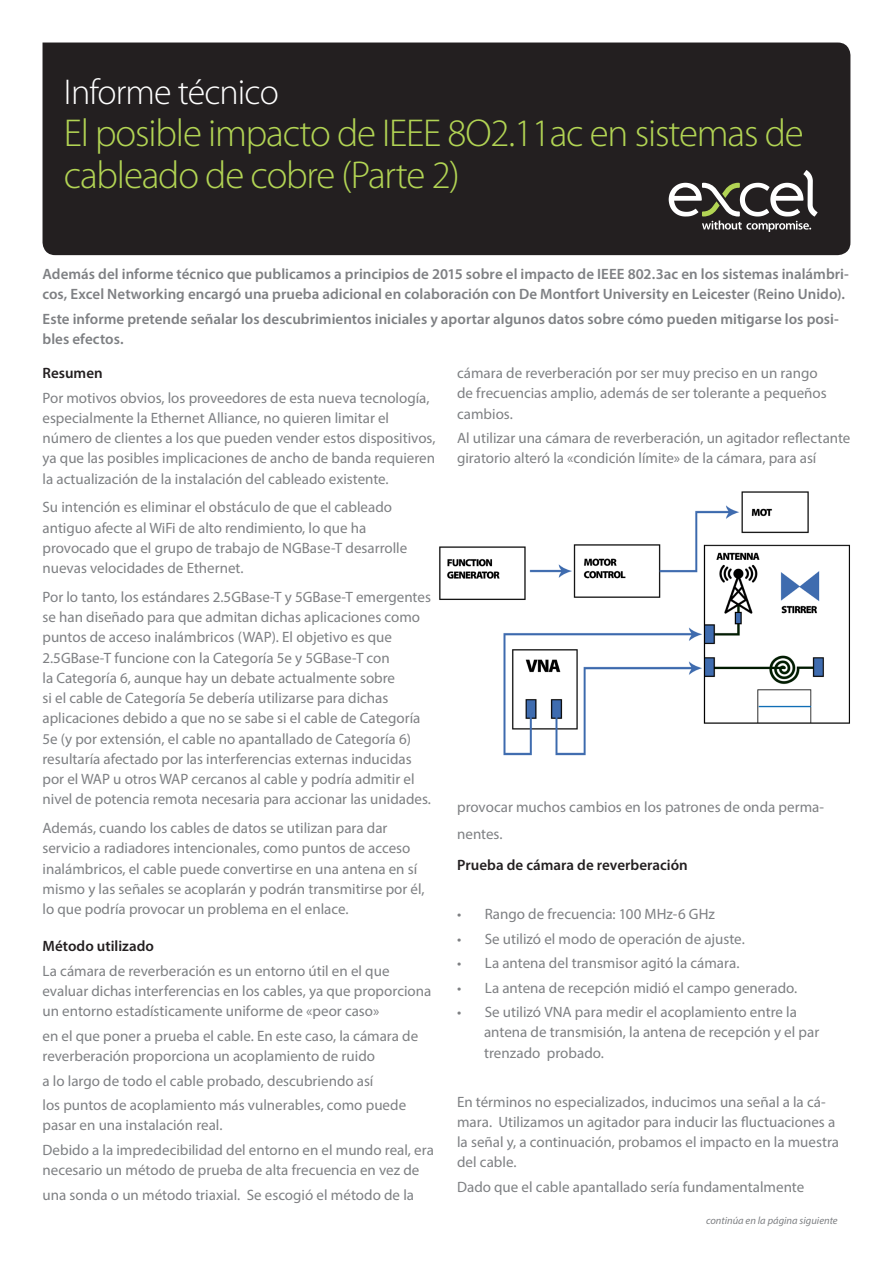
<style>
.page{position:relative;width:893px;height:1263px;background:#fff}
.page>*{position:absolute;margin:0;border:0;box-sizing:border-box;transform-origin:0 0}
.t1{font:300 39px/42px "Myriad Pro";letter-spacing:-.03em;color:#b2d454}
.t2{font:300 36px "Myriad Pro";letter-spacing:-.025em;color:#fff}
.Body_copy{font:15px/20.2px "Myriad Pro";color:#7e8083}
.Small_sub_head{font:15px/20.2px "Myriad Pro";color:#7e8083}
.Small_sub_head-2{font:600 15px/20.2px "Myriad Pro";color:#7e8083}
.Small_sub_head-3{font:600 15px "Myriad Pro";color:#231f20}
.Body_copy-2{font:italic 10.5px "Myriad Pro";color:#7e8083}
</style>
<div class="page">
<div style="left:43px;top:43px;width:807px;height:212px;background:#231f20"></div>
<svg style="left:669px;top:170px;width:148px;height:62px"></svg>
<img style="left:439px;top:491px;width:411px;height:265px">
<h2 class="t2" style="left:64px;top:72px;width:217px">Informe técnico</h2>
<h1 class="t1" style="left:64px;top:112px;width:742px">El posible impacto de IEEE 8O2.11ac en sistemas de cableado de cobre (Parte 2)</h1>
<p class="Small_sub_head-2" style="left:43px;top:264px;width:808px">Además del informe técnico que publicamos a principios de 2015 sobre el impacto de IEEE 802.3ac en los sistemas inalámbri&shy;cos, Excel Networking encargó una prueba adicional en colaboración con De Montfort University en Leicester (Reino Unido).</p>
<p class="Small_sub_head-2" style="left:43px;top:308px;width:798px">Este informe pretende señalar los descubrimientos iniciales y aportar algunos datos sobre cómo pueden mitigarse los posi&shy;bles efectos.</p>
<p class="Small_sub_head-3" style="left:43px;top:363px;width:62px">Resumen</p>
<p class="Body_copy" style="left:43px;top:387px;width:394px">Por motivos obvios, los proveedores de esta nueva tecnología, especialmente la Ethernet Alliance, no quieren limitar el número de clientes a los que pueden vender estos dispositivos, ya que las posibles implicaciones de ancho de banda requieren la actualización de la instalación del cableado existente.</p>
<p class="Body_copy" style="left:43px;top:497px;width:366px">Su intención es eliminar el obstáculo de que el cableado antiguo afecte al WiFi de alto rendimiento, lo que ha provocado que el grupo de trabajo de NGBase-T desarrolle nuevas velocidades de Ethernet.</p>
<p class="Body_copy" style="left:43px;top:586px;width:390px">Por lo tanto, los estándares 2.5GBase-T y 5GBase-T emergentes se han diseñado para que admitan dichas aplicaciones como puntos de acceso inalámbricos (WAP). El objetivo es que 2.5GBase-T funcione con la Categoría 5e y 5GBase-T con<br>la Categoría 6, aunque hay un debate actualmente sobre<br>si el cable de Categoría 5e debería utilizarse para dichas aplicaciones debido a que no se sabe si el cable de Categoría 5e (y por extensión, el cable no apantallado de Categoría 6) resultaría afectado por las interferencias externas inducidas por el WAP u otros WAP cercanos al cable y podría admitir el nivel de potencia remota necesaria para accionar las unidades.</p>
<p class="Body_copy" style="left:43px;top:818px;width:384px">Además, cuando los cables de datos se utilizan para dar servicio a radiadores intencionales, como puntos de acceso inalámbricos, el cable puede convertirse en una antena en sí mismo y las señales se acoplarán y podrán transmitirse por él, lo que podría provocar un problema en el enlace.</p>
<p class="Small_sub_head-3" style="left:43px;top:937px;width:113px">Método utilizado</p>
<p class="Small_sub_head" style="left:43px;top:960px;width:390px">La cámara de reverberación es un entorno útil en el que evaluar dichas interferencias en los cables, ya que proporciona un entorno estadísticamente uniforme de «peor caso»</p>
<p class="Small_sub_head" style="left:43px;top:1025px;width:377px">en el que poner a prueba el cable. En este caso, la cámara de reverberación proporciona un acoplamiento de ruido</p>
<p class="Small_sub_head" style="left:43px;top:1070px;width:332px">a lo largo de todo el cable probado, descubriendo así</p>
<p class="Small_sub_head" style="left:43px;top:1095px;width:365px">los puntos de acoplamiento más vulnerables, como puede pasar en una instalación real.</p>
<p class="Small_sub_head" style="left:43px;top:1139px;width:393px">Debido a la impredecibilidad del entorno en el mundo real, era necesario un método de prueba de alta frecuencia en vez de</p>
<p class="Small_sub_head" style="left:43px;top:1184px;width:373px">una sonda o un método triaxial. Se escogió el método de la</p>
<p class="Small_sub_head" style="left:457px;top:363px;width:371px">cámara de reverberación por ser muy preciso en un rango de frecuencias amplio, además de ser tolerante a pequeños cambios.</p>
<p class="Small_sub_head" style="left:457px;top:428px;width:395px">Al utilizar una cámara de reverberación, un agitador reflectante giratorio alteró la «condición límite» de la cámara, para así</p>
<p class="Small_sub_head" style="left:457px;top:793px;width:369px;line-height:27px">provocar muchos cambios en los patrones de onda perma&shy;nentes.</p>
<p class="Small_sub_head-3" style="left:457px;top:855px;width:232px">Prueba de cámara de reverberación</p>
<p class="Body_copy" style="left:457px;top:904px;width:259px">• Rango de frecuencia: 100 MHz-6 GHz</p>
<p class="Body_copy" style="left:457px;top:928px;width:289px">• Se utilizó el modo de operación de ajuste.</p>
<p class="Body_copy" style="left:457px;top:953px;width:284px">• La antena del transmisor agitó la cámara.</p>
<p class="Body_copy" style="left:457px;top:977px;width:342px">• La antena de recepción midió el campo generado.</p>
<p class="Body_copy" style="left:484px;top:1002px;width:337px;text-indent:-27px">• Se utilizó VNA para medir el acoplamiento entre la antena de transmisión, la antena de recepción y el par trenzado probado.</p>
<p class="Small_sub_head" style="left:457px;top:1091px;width:384px">En términos no especializados, inducimos una señal a la cá&shy;mara. Utilizamos un agitador para inducir las fluctuaciones a la señal y, a continuación, probamos el impacto en la muestra del cable.</p>
<p class="Small_sub_head" style="left:457px;top:1176px;width:349px">Dado que el cable apantallado sería fundamentalmente</p>
<p class="Body_copy-2" style="left:706px;top:1214px;width:133px">continúa en la página siguiente</p>
</div>
